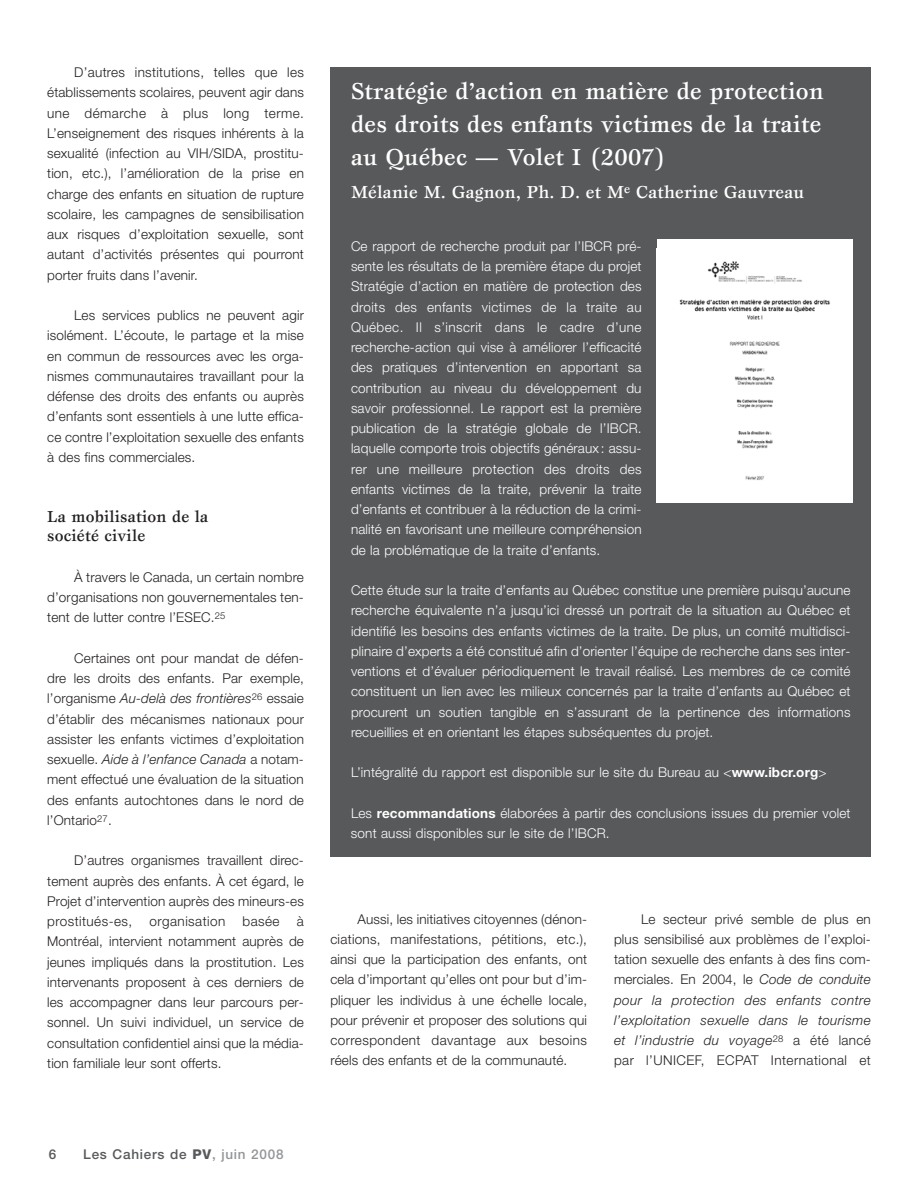
<style>
.page{position:relative;width:918px;height:1188px;background:#fff}
.page>*{position:absolute;margin:0;border:0;box-sizing:border-box;transform-origin:0 0}
.t1{font:500 24px/33px "Esprit";letter-spacing:.01em;color:#fff;text-align:justify}
.t2{font:500 18px "Esprit";letter-spacing:.01em;color:#fff}
.t3{font:500 16.5px/19.5px "Esprit";letter-spacing:.01em;color:#231f20}
.t4{font:300 13.5px/20.2px "Helvetica Neue";letter-spacing:.01em;color:#231f20;text-align:justify}
.t5{font:300 13.5px/20.2px "Helvetica Neue";letter-spacing:.01em;color:#fff;text-align:justify}
.t6{font:500 13.5px "Helvetica Neue";letter-spacing:.055em;color:#58595b}
.t7{font:300 13.5px "Helvetica Neue";letter-spacing:.035em;color:#231f20}
.s1{font-style:italic}
.s2{font-weight:700}
.s3{font-weight:800}
.s4{color:#939598}
</style>
<div class="page">
<div style="left:330px;top:68px;width:541px;height:789px;background:#58595b"></div>
<div style="left:657px;top:240px;width:195px;height:263px;background:#fff"></div>
<img style="left:679px;top:261px;width:151px;height:219px">
<p class="t4" style="left:47px;top:63px;width:258px;text-indent:27px">D’autres institutions, telles que les établissements scolaires, peuvent agir dans une démarche à plus long terme.<br>L’enseignement des risques inhérents à la sexualité (infection au VIH/SIDA, prostitu&shy;tion, etc.), l’amélioration de la prise en charge des enfants en situation de rupture scolaire, les campagnes de sensibilisation aux risques d’exploitation sexuelle, sont autant d’activités présentes qui pourront porter fruits dans l’avenir.</p>
<p class="t4" style="left:47px;top:306px;width:258px;text-indent:27px">Les services publics ne peuvent agir isolément. L’écoute, le partage et la mise en commun de ressources avec les orga&shy;nismes communautaires travaillant pour la défense des droits des enfants ou auprès d’enfants sont essentiels à une lutte effica&shy;ce contre l’exploitation sexuelle des enfants à des fins commerciales.</p>
<p class="t3" style="left:47px;top:508px;width:163px">La mobilisation de la société civile</p>
<p class="t4" style="left:47px;top:568px;width:258px;text-indent:27px">À travers le Canada, un certain nombre d’organisations non gouvernementales ten&shy;tent de lutter contre l’ESEC.<sup>25</sup></p>
<p class="t4" style="left:47px;top:649px;width:258px;text-indent:27px">Certaines ont pour mandat de défen&shy;dre les droits des enfants. Par exemple, l’organisme <span class="s1">Au-delà des frontières</span><sup>26</sup> essaie d’établir des mécanismes nationaux pour assister les enfants victimes d’exploitation sexuelle. <span class="s1">Aide à l’enfance Canada</span> a notam&shy;ment effectué une évaluation de la situation des enfants autochtones dans le nord de l’Ontario<sup>27</sup>.</p>
<p class="t4" style="left:47px;top:852px;width:258px;text-indent:27px">D’autres organismes travaillent direc&shy;tement auprès des enfants. À cet égard, le Projet d’intervention auprès des mineurs-es prostitués-es,</p>
<p class="t4" style="left:47px;top:912px;width:258px;text-indent:250px">à Montréal, intervient notamment auprès de jeunes impliqués dans la prostitution. Les intervenants proposent à ces derniers de les accompagner dans leur parcours per&shy;sonnel. Un suivi individuel, un service de consultation confidentiel ainsi que la média&shy;tion familiale leur sont offerts.</p>
<p class="t7" style="left:150px;top:916px;width:77px">organisation</p>
<p class="t4" style="left:243px;top:912px;width:39px">basée</p>
<h1 class="t1" style="left:351px;top:76px;width:474px">Stratégie d’action en matière de protection des droits des enfants victimes de la traite au Québec — Volet I (2007)</h1>
<h2 class="t2" style="left:351px;top:184px;width:455px">Mélanie M. Gagnon, Ph. D. et M<sup>e</sup> Catherine Gauvreau</h2>
<p class="t5" style="left:351px;top:237px;width:292px">Ce rapport de recherche produit par l’IBCR pré&shy;sente les résultats de la première étape du projet Stratégie d’action en matière de protection des droits des enfants victimes de la traite au Québec. Il s’inscrit dans le cadre d’une recherche-action qui vise à améliorer l’efficacité des pratiques d’intervention en apportant sa contribution au niveau du développement du savoir professionnel. Le rapport est la première publication de la stratégie globale de l’IBCR. laquelle comporte trois objectifs généraux: assu&shy;rer une meilleure protection des droits des enfants victimes de la traite, prévenir la traite d’enfants et contribuer à la réduction de la crimi&shy;nalité en favorisant une meilleure compréhension de la problématique de la traite d’enfants.</p>
<p class="t5" style="left:351px;top:581px;width:501px">Cette étude sur la traite d’enfants au Québec constitue une première puisqu’aucune recherche équivalente n’a jusqu’ici dressé un portrait de la situation au Québec et identifié les besoins des enfants victimes de la traite. De plus, un comité multidisci&shy;plinaire d’experts a été constitué afin d’orienter l’équipe de recherche dans ses inter&shy;ventions et d’évaluer périodiquement le travail réalisé. Les membres de ce comité constituent un lien avec les milieux concernés par la traite d’enfants au Québec et procurent un soutien tangible en s’assurant de la pertinence des informations recueillies et en orientant les étapes subséquentes du projet.</p>
<p class="t5" style="left:351px;top:764px;width:477px">L’intégralité du rapport est disponible sur le site du Bureau au &lt;<span class="s2">www.ibcr.org</span>&gt;</p>
<p class="t5" style="left:351px;top:804px;width:501px">Les <span class="s2">recommandations</span> élaborées à partir des conclusions issues du premier volet sont aussi disponibles sur le site de l’IBCR.</p>
<p class="t4" style="left:330px;top:910px;width:258px;text-indent:27px">Aussi, les initiatives citoyennes (dénon&shy;ciations, manifestations, pétitions, etc.), ainsi que la participation des enfants, ont cela d’important qu’elles ont pour but d’im&shy;pliquer les individus à une échelle locale, pour prévenir et proposer des solutions qui correspondent davantage aux besoins réels des enfants et de la communauté.</p>
<p class="t4" style="left:614px;top:910px;width:258px;text-indent:27px">Le secteur privé semble de plus en plus sensibilisé aux problèmes de l’exploi&shy;tation sexuelle des enfants à des fins com&shy;merciales. En 2004, le <span class="s1">Code de conduite pour la protection des enfants contre l’exploitation sexuelle dans le tourisme et l’industrie du voyage</span><sup>28</sup> a été lancé par l’UNICEF, ECPAT International et</p>
<p class="t6" style="left:49px;top:1149px;width:9px">6</p>
<p class="t6" style="left:83px;top:1149px;width:202px">Les Cahiers de <span class="s3">PV</span><span class="s4">, juin 2008</span></p>
</div>
